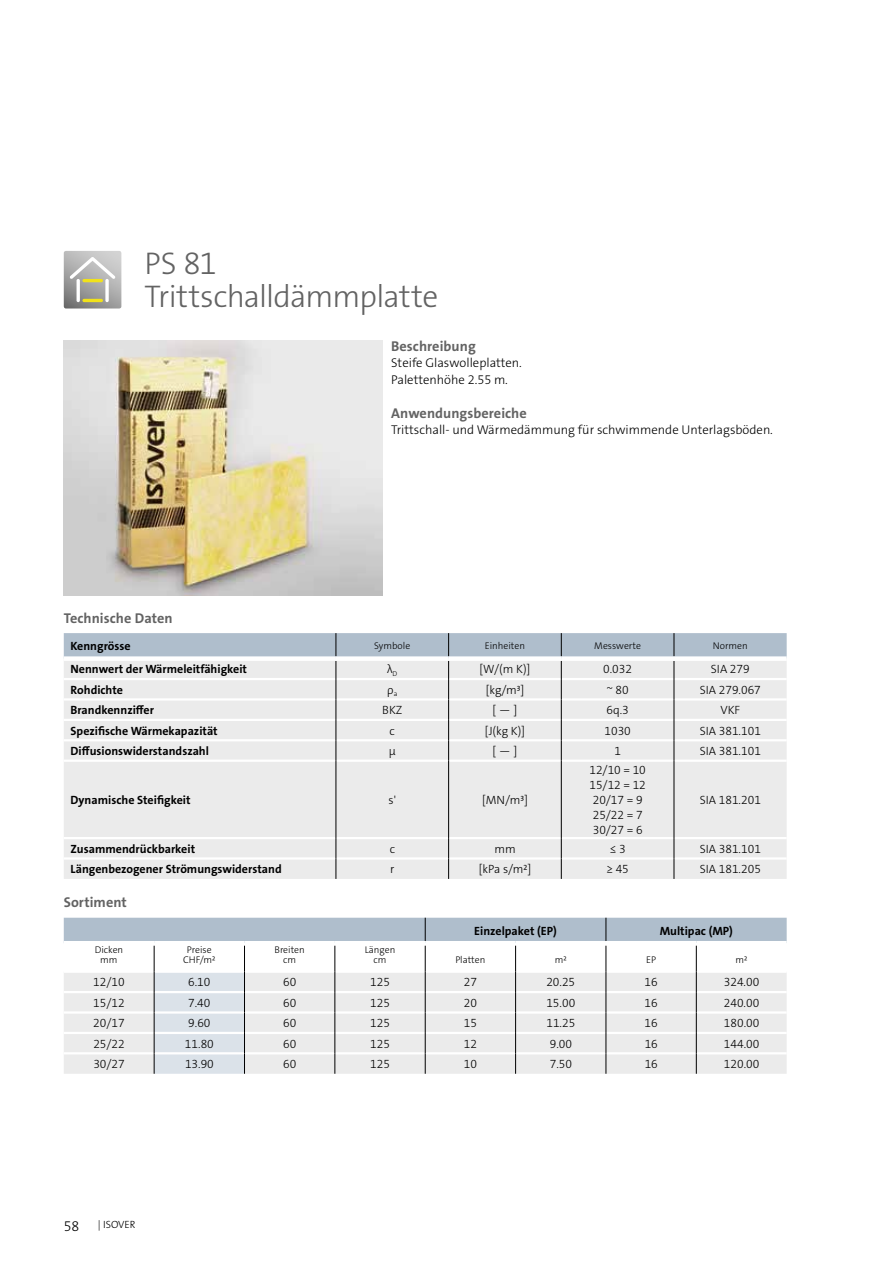
<style>
.page{position:relative;width:893px;height:1263px;background:#fff}
.page>*{position:absolute;margin:0;border:0;box-sizing:border-box;transform-origin:0 0}
.t1{font:31.5px/33px "The Sans LP3 Lig";letter-spacing:-.025em;color:#636363}
.t2{font:14.25px "The Sans LP7 Bld";letter-spacing:.005em;color:#636363}
.t3{font:14.25px "The Sans LP3 Lig";color:#000}
.t4{font:12.75px/16.5px "The Sans LP3 Lig";color:#000}
.t5{font:12px/15px "The Sans LP3 Lig";color:#000}
.t6{font:12px "The Sans LP7 Bld";color:#000}
.t7{font:10.5px "The Sans LP3 Lig";color:#000}
.t8{font:9.75px/10.5px "The Sans LP3 Lig";color:#000;text-align:center}
</style>
<div class="page">
<img style="left:64px;top:340px;width:319px;height:255px">
<svg style="left:64px;top:251px;width:57px;height:57px;background:#b4b4b3"></svg>
<hr style="left:82px;top:299px;width:21px;height:3px;background:#f1e21a;border-radius:2px">
<hr style="left:82px;top:279px;width:21px;height:3px;background:#f1e21a;border-radius:2px">
<div style="left:64px;top:762px;width:723px;height:117px;background:#ebebeb"></div>
<hr style="left:64px;top:837px;width:272px;height:2px;background:#fff">
<hr style="left:336px;top:837px;width:112px;height:2px;background:#fff">
<hr style="left:449px;top:837px;width:112px;height:2px;background:#fff">
<hr style="left:561px;top:837px;width:113px;height:2px;background:#fff">
<hr style="left:674px;top:837px;width:113px;height:2px;background:#fff">
<hr style="left:64px;top:857px;width:272px;height:3px;background:#fff">
<hr style="left:336px;top:857px;width:112px;height:3px;background:#fff">
<hr style="left:449px;top:857px;width:112px;height:3px;background:#fff">
<hr style="left:561px;top:857px;width:113px;height:3px;background:#fff">
<hr style="left:674px;top:857px;width:113px;height:3px;background:#fff">
<hr style="left:336px;top:761px;width:1px;height:77px;background:#000">
<svg style="left:336px;top:838px;width:1px;height:41px"></svg>
<hr style="left:448px;top:761px;width:1px;height:77px;background:#000">
<svg style="left:448px;top:838px;width:1px;height:41px"></svg>
<hr style="left:561px;top:761px;width:1px;height:77px;background:#000">
<svg style="left:561px;top:838px;width:1px;height:41px"></svg>
<svg style="left:64px;top:633px;width:723px;height:128px;background:#e0e3e5"></svg>
<hr style="left:674px;top:761px;width:1px;height:77px;background:#000">
<svg style="left:674px;top:838px;width:1px;height:41px"></svg>
<div style="left:64px;top:656px;width:272px;height:5px;background:#fff"></div>
<div style="left:336px;top:656px;width:113px;height:5px;background:#fff"></div>
<div style="left:449px;top:656px;width:112px;height:5px;background:#fff"></div>
<div style="left:561px;top:656px;width:113px;height:5px;background:#fff"></div>
<div style="left:674px;top:656px;width:113px;height:5px;background:#fff"></div>
<svg style="left:64px;top:918px;width:723px;height:156px"></svg>
<hr style="left:64px;top:941px;width:90px;height:4px;background:#fff">
<hr style="left:154px;top:941px;width:90px;height:4px;background:#fff">
<hr style="left:244px;top:941px;width:91px;height:4px;background:#fff">
<hr style="left:335px;top:941px;width:90px;height:4px;background:#fff">
<hr style="left:425px;top:941px;width:91px;height:4px;background:#fff">
<hr style="left:516px;top:941px;width:90px;height:4px;background:#fff">
<hr style="left:606px;top:941px;width:90px;height:4px;background:#fff">
<hr style="left:696px;top:941px;width:91px;height:4px;background:#fff">
<h1 class="t1" style="left:145px;top:247px;width:295px">PS 81<br>Trittschalldämmplatte</h1>
<p class="t2" style="left:391px;top:337px;width:86px">Beschreibung</p>
<p class="t4" style="left:391px;top:355px;width:132px">Steife Glaswolleplatten.<br>Palettenhöhe 2.55 m.</p>
<p class="t2" style="left:391px;top:404px;width:137px">Anwendungsbereiche</p>
<p class="t4" style="left:391px;top:422px;width:383px">Trittschall- und Wärmedämmung für schwimmende Unterlagsböden.</p>
<p class="t2" style="left:64px;top:609px;width:110px">Technische Daten</p>
<p class="t6" style="left:71px;top:638px;width:62px">Kenngrösse</p>
<p class="t8" style="left:374px;top:641px;width:37px">Symbole</p>
<p class="t8" style="left:485px;top:641px;width:42px">Einheiten</p>
<p class="t8" style="left:594px;top:641px;width:48px">Messwerte</p>
<p class="t8" style="left:713px;top:641px;width:36px">Normen</p>
<p class="t6" style="left:71px;top:661px;width:178px">Nennwert der Wärmeleitfähigkeit</p>
<p class="t5" style="left:387px;top:662px;width:12px">λ<sub>D</sub></p>
<p class="t5" style="left:479px;top:662px;width:52px">[W/(m K)]</p>
<p class="t5" style="left:603px;top:662px;width:30px">0.032</p>
<p class="t5" style="left:711px;top:662px;width:40px">SIA 279</p>
<p class="t6" style="left:71px;top:682px;width:54px">Rohdichte</p>
<p class="t5" style="left:387px;top:682px;width:12px">ρ<sub>a</sub></p>
<p class="t5" style="left:486px;top:682px;width:40px">[kg/m³]</p>
<p class="t5" style="left:606px;top:682px;width:24px">~ 80</p>
<p class="t5" style="left:700px;top:682px;width:63px">SIA 279.067</p>
<p class="t6" style="left:71px;top:702px;width:85px">Brandkennziffer</p>
<p class="t5" style="left:382px;top:703px;width:22px">BKZ</p>
<p class="t5" style="left:492px;top:703px;width:26px">[ — ]</p>
<p class="t5" style="left:606px;top:703px;width:24px">6q.3</p>
<p class="t5" style="left:720px;top:703px;width:21px">VKF</p>
<p class="t6" style="left:71px;top:723px;width:149px">Spezifische Wärmekapazität</p>
<p class="t5" style="left:390px;top:723px;width:7px">c</p>
<p class="t5" style="left:485px;top:723px;width:42px">[J(kg K)]</p>
<p class="t5" style="left:604px;top:723px;width:28px">1030</p>
<p class="t5" style="left:700px;top:723px;width:63px">SIA 381.101</p>
<p class="t6" style="left:71px;top:743px;width:140px">Diffusionswiderstandszahl</p>
<p class="t5" style="left:389px;top:743px;width:9px">μ</p>
<p class="t5" style="left:493px;top:743px;width:26px">[ — ]</p>
<p class="t5" style="left:614px;top:743px;width:8px">1</p>
<p class="t5" style="left:700px;top:743px;width:63px">SIA 381.101</p>
<p class="t6" style="left:71px;top:792px;width:121px">Dynamische Steifigkeit</p>
<p class="t5" style="left:389px;top:792px;width:9px">s'</p>
<p class="t5" style="left:482px;top:792px;width:47px">[MN/m³]</p>
<p class="t5" style="left:589px;top:762px;width:58px">12/10 = 10<br>15/12 = 12<br>20/17 = 9<br>25/22 = 7<br>30/27 = 6</p>
<p class="t5" style="left:700px;top:792px;width:63px">SIA 181.201</p>
<p class="t6" style="left:71px;top:841px;width:126px">Zusammendrückbarkeit</p>
<p class="t5" style="left:390px;top:841px;width:7px">c</p>
<p class="t5" style="left:494px;top:841px;width:23px">mm</p>
<p class="t5" style="left:610px;top:841px;width:17px">≤ 3</p>
<p class="t5" style="left:700px;top:841px;width:63px">SIA 381.101</p>
<p class="t6" style="left:71px;top:861px;width:213px">Längenbezogener Strömungswiderstand</p>
<p class="t5" style="left:390px;top:862px;width:6px">r</p>
<p class="t5" style="left:479px;top:862px;width:54px">[kPa s/m²]</p>
<p class="t5" style="left:606px;top:862px;width:24px">≥ 45</p>
<p class="t5" style="left:700px;top:862px;width:63px">SIA 181.205</p>
<p class="t2" style="left:64px;top:893px;width:65px">Sortiment</p>
<p class="t6" style="left:474px;top:923px;width:84px">Einzelpaket (EP)</p>
<p class="t6" style="left:660px;top:923px;width:75px">Multipac (MP)</p>
<p class="t8" style="left:95px;top:944px;width:30px">Dicken mm</p>
<p class="t8" style="left:183px;top:944px;width:34px">Preise<br>CHF/m²</p>
<p class="t8" style="left:275px;top:944px;width:32px">Breiten cm</p>
<p class="t8" style="left:365px;top:944px;width:32px">Längen cm</p>
<p class="t8" style="left:455px;top:955px;width:32px">Platten</p>
<p class="t8" style="left:555px;top:955px;width:13px">m²</p>
<p class="t8" style="left:646px;top:955px;width:11px">EP</p>
<p class="t8" style="left:735px;top:955px;width:13px">m²</p>
<p class="t5" style="left:93px;top:975px;width:33px">12/10</p>
<p class="t5" style="left:188px;top:975px;width:24px">6.10</p>
<p class="t5" style="left:283px;top:975px;width:15px">60</p>
<p class="t5" style="left:370px;top:975px;width:21px">125</p>
<p class="t5" style="left:464px;top:975px;width:15px">27</p>
<p class="t5" style="left:546px;top:975px;width:30px">20.25</p>
<p class="t5" style="left:645px;top:975px;width:15px">16</p>
<p class="t5" style="left:724px;top:975px;width:37px">324.00</p>
<p class="t5" style="left:93px;top:995px;width:33px">15/12</p>
<p class="t5" style="left:188px;top:995px;width:24px">7.40</p>
<p class="t5" style="left:283px;top:995px;width:15px">60</p>
<p class="t5" style="left:370px;top:995px;width:21px">125</p>
<p class="t5" style="left:464px;top:995px;width:15px">20</p>
<p class="t5" style="left:546px;top:995px;width:30px">15.00</p>
<p class="t5" style="left:645px;top:995px;width:15px">16</p>
<p class="t5" style="left:724px;top:995px;width:37px">240.00</p>
<p class="t5" style="left:93px;top:1016px;width:33px">20/17</p>
<p class="t5" style="left:188px;top:1016px;width:24px">9.60</p>
<p class="t5" style="left:283px;top:1016px;width:15px">60</p>
<p class="t5" style="left:370px;top:1016px;width:21px">125</p>
<p class="t5" style="left:464px;top:1016px;width:15px">15</p>
<p class="t5" style="left:546px;top:1016px;width:30px">11.25</p>
<p class="t5" style="left:645px;top:1016px;width:15px">16</p>
<p class="t5" style="left:724px;top:1016px;width:37px">180.00</p>
<p class="t5" style="left:93px;top:1036px;width:33px">25/22</p>
<p class="t5" style="left:185px;top:1036px;width:30px">11.80</p>
<p class="t5" style="left:283px;top:1036px;width:15px">60</p>
<p class="t5" style="left:370px;top:1036px;width:21px">125</p>
<p class="t5" style="left:464px;top:1036px;width:15px">12</p>
<p class="t5" style="left:550px;top:1036px;width:24px">9.00</p>
<p class="t5" style="left:645px;top:1036px;width:15px">16</p>
<p class="t5" style="left:724px;top:1036px;width:37px">144.00</p>
<p class="t5" style="left:93px;top:1056px;width:33px">30/27</p>
<p class="t5" style="left:185px;top:1056px;width:30px">13.90</p>
<p class="t5" style="left:283px;top:1056px;width:15px">60</p>
<p class="t5" style="left:370px;top:1056px;width:21px">125</p>
<p class="t5" style="left:464px;top:1056px;width:15px">10</p>
<p class="t5" style="left:550px;top:1056px;width:24px">7.50</p>
<p class="t5" style="left:645px;top:1056px;width:15px">16</p>
<p class="t5" style="left:724px;top:1056px;width:37px">120.00</p>
<p class="t3" style="left:64px;top:1217px;width:17px">58</p>
<p class="t7" style="left:98px;top:1218px;width:39px">| ISOVER</p>
</div>
